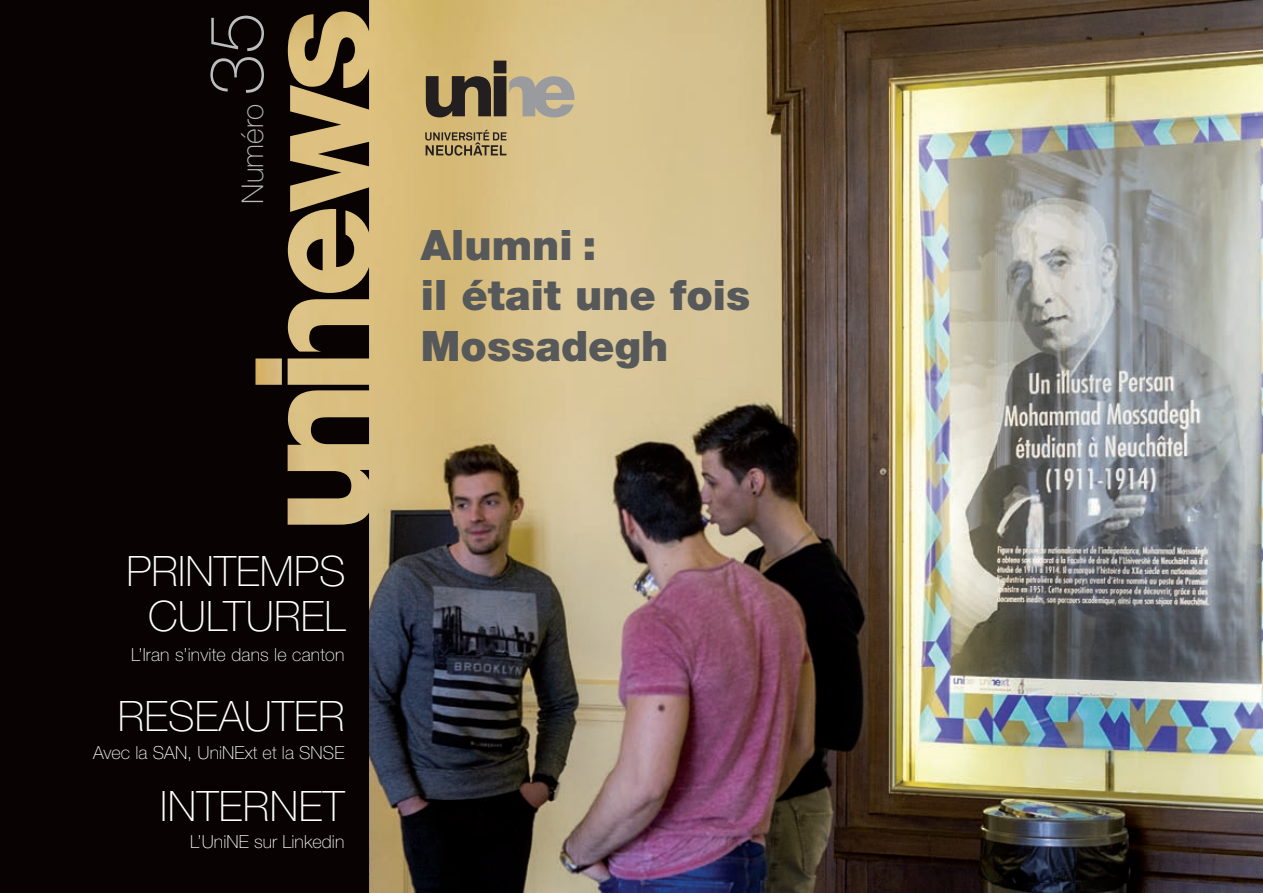
<style>
.page{position:relative;width:1263px;height:893px;background:#fff}
.page>*{position:absolute;margin:0;border:0;box-sizing:border-box;transform-origin:0 0}
.t1{font:100 75px "Helvetica Neue";color:#bcbdc0}
.t2{font:100 42px/45px "Helvetica Neue";letter-spacing:.005em;color:#fff;text-align:center}
.t3{font:900 42px/50.4px "Helvetica Neue";color:#57585a}
.t4{font:100 30px "Helvetica Neue";color:#bcbdc0}
.t5{font:100 18px "Helvetica Neue";letter-spacing:.005em;color:#fff}
</style>
<div class="page">
<img style="left:369px;top:0;width:894px;height:893px">
<svg style="left:426px;top:61px;width:148px;height:56px;background:#948668"></svg>
<svg style="left:425px;top:129px;width:81px;height:27px;background:#9e8a5d"></svg>
<svg style="left:0;top:0;width:369px;height:893px;background:#18110b"></svg>
<svg style="left:311px;top:416px;width:58px;height:28px;background:#1a130d"></svg>
<svg style="left:360px;top:470px;width:9px;height:10px"></svg>
<svg style="left:318px;top:142px;width:51px;height:24px"></svg>
<svg style="left:307px;top:239px;width:16px;height:31px"></svg>
<h1 class="t1" style="left:194px;top:95px;width:85px;rotate:-90deg">35</h1>
<h3 class="t4" style="left:235px;top:204px;width:101px;rotate:-90deg">Numéro</h3>
<h2 class="t3" style="left:421px;top:219px;width:331px">Alumni :<br>il était une fois<br>Mossadegh</h2>
<h2 class="t2" style="left:126px;top:549px;width:221px">PRINTEMPS<br>CULTUREL</h2>
<p class="t5" style="left:131px;top:645px;width:215px">L’Iran s’invite dans le canton</p>
<h2 class="t2" style="left:118px;top:672px;width:228px;line-height:89.8px;text-align:right">RESEAUTER<br>INTERNET</h2>
<p class="t5" style="left:93px;top:742px;width:253px">Avec la SAN, UniNExt et la SNSE</p>
<p class="t5" style="left:190px;top:831px;width:156px">L’UniNE sur Linkedin</p>
</div>
